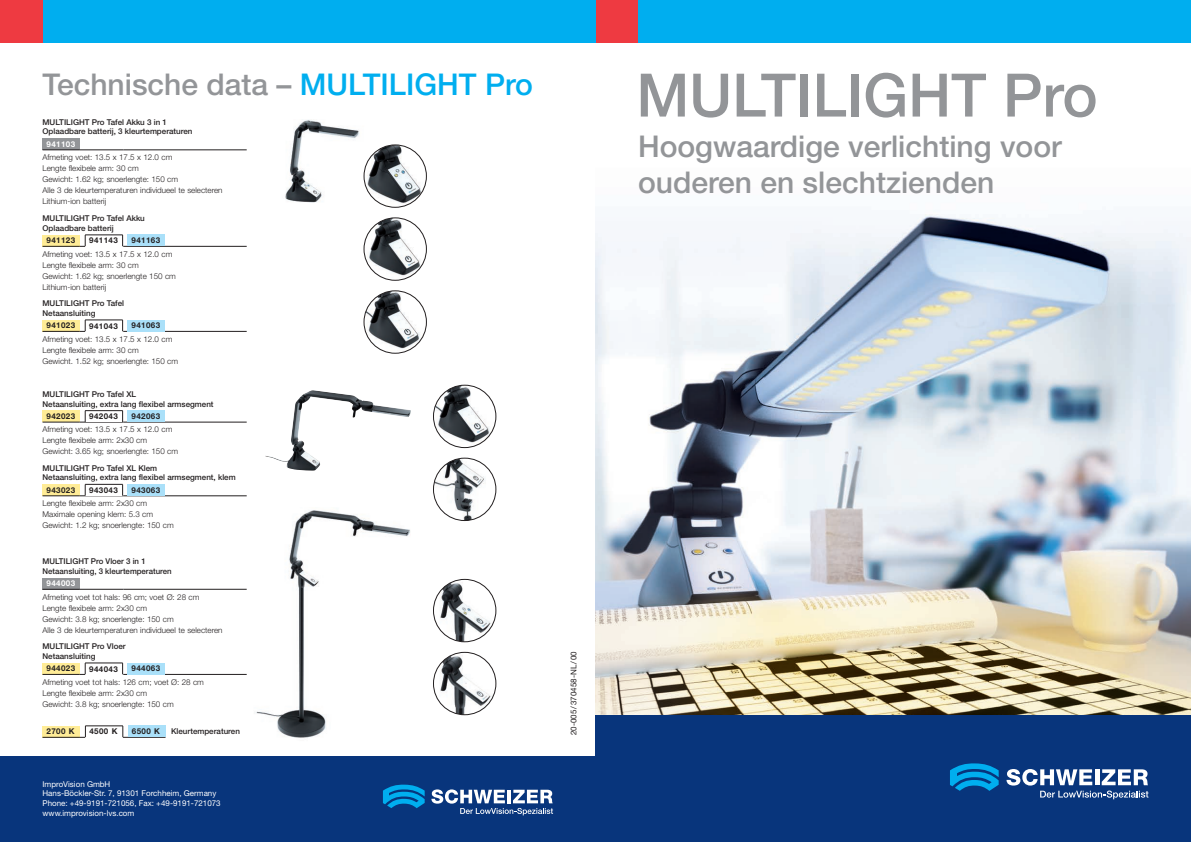
<style>
.page{position:relative;width:1191px;height:842px;background:#fff}
.page>*{position:absolute;margin:0;border:0;box-sizing:border-box;transform-origin:0 0}
.t1{font:500 60px "Helvetica Neue LT Std";color:#939598}
.t2{font:500 30px/36px "Helvetica Neue LT Std";color:#939598}
.t3{font:300 8px/11px "Helvetica Neue LT Std";color:#231f20}
.t4{font:500 8px/9.6px "Helvetica Neue LT Std";color:#231f20}
.t5{font:8px/9.6px "Helvetica Neue LT Std";color:#fff}
.t6{font:700 8px "Helvetica Neue LT Std";letter-spacing:.05em;color:#231f20}
.t7{font:8px "Helvetica Neue LT Std";color:#231f20}
.t8{font:700 8px "Helvetica Neue LT Std";letter-spacing:.05em;color:#fff}
.s1{color:#00aeef}
</style>
<div class="page">
<img style="left:595px;top:214px;width:596px;height:502px">
<div style="left:595px;top:0;width:43px;height:43px;background:#ee3a41"></div>
<div style="left:638px;top:0;width:553px;height:43px;background:#00aeef"></div>
<div style="left:595px;top:716px;width:596px;height:126px;background:#08357c"></div>
<svg style="left:950px;top:763px;width:48px;height:28px"></svg>
<svg style="left:1006px;top:769px;width:142px;height:30px"></svg>
<div style="left:0;top:0;width:43px;height:43px;background:#ee3a41"></div>
<div style="left:43px;top:0;width:552px;height:43px;background:#00aeef"></div>
<div style="left:0;top:757px;width:595px;height:85px;background:#08357c"></div>
<svg style="left:383px;top:785px;width:42px;height:23px"></svg>
<svg style="left:431px;top:789px;width:122px;height:26px"></svg>
<img style="left:255px;top:510px;width:155px;height:228px">
<img style="left:285px;top:119px;width:79px;height:84px">
<img style="left:265px;top:390px;width:88px;height:81px">
<img style="left:364px;top:218px;width:62px;height:61px">
<div style="left:364px;top:218px;width:63px;height:63px;border:1px solid #231f20;border-radius:50%"></div>
<img style="left:364px;top:291px;width:62px;height:60px">
<div style="left:364px;top:290px;width:63px;height:64px;border:1px solid #231f20;border-radius:50%"></div>
<img style="left:364px;top:145px;width:62px;height:61px">
<div style="left:364px;top:145px;width:63px;height:63px;border:1px solid #231f20;border-radius:50%"></div>
<img style="left:433px;top:385px;width:63px;height:61px">
<div style="left:433px;top:385px;width:63px;height:63px;border:1px solid #231f20;border-radius:50%"></div>
<img style="left:433px;top:579px;width:63px;height:63px;border-radius:31px">
<div style="left:433px;top:579px;width:63px;height:63px;border:1px solid #231f20;border-radius:50%"></div>
<img style="left:433px;top:458px;width:63px;height:62px;border-radius:31px">
<div style="left:433px;top:458px;width:63px;height:63px;border:1px solid #231f20;border-radius:50%"></div>
<img style="left:433px;top:652px;width:63px;height:63px;border-radius:31px">
<div style="left:433px;top:652px;width:63px;height:63px;border:1px solid #231f20;border-radius:50%"></div>
<div style="left:43px;top:726px;width:37px;height:11px;background:#ffec96"></div>
<hr style="left:43px;top:737px;width:37px;height:1px;background:#231f20">
<hr style="left:80px;top:737px;width:44px;height:1px;background:#231f20">
<hr style="left:124px;top:737px;width:41px;height:1px;background:#231f20">
<hr style="left:85px;top:726px;width:38px;height:1px;background:#231f20">
<div style="left:128px;top:726px;width:37px;height:11px;background:#aae0f9"></div>
<div style="left:43px;top:320px;width:37px;height:11px;background:#ffec96"></div>
<hr style="left:43px;top:331px;width:37px;height:1px;background:#231f20">
<hr style="left:80px;top:331px;width:43px;height:1px;background:#231f20">
<hr style="left:123px;top:331px;width:124px;height:1px;background:#231f20">
<hr style="left:85px;top:320px;width:38px;height:1px;background:#231f20">
<div style="left:127px;top:320px;width:38px;height:11px;background:#aae0f9"></div>
<div style="left:43px;top:235px;width:37px;height:11px;background:#ffec96"></div>
<hr style="left:43px;top:246px;width:37px;height:1px;background:#231f20">
<hr style="left:80px;top:246px;width:43px;height:1px;background:#231f20">
<hr style="left:123px;top:246px;width:124px;height:1px;background:#231f20">
<hr style="left:85px;top:235px;width:38px;height:1px;background:#231f20">
<div style="left:127px;top:235px;width:38px;height:11px;background:#aae0f9"></div>
<div style="left:43px;top:138px;width:37px;height:12px;background:#939598"></div>
<hr style="left:43px;top:150px;width:37px;height:1px;background:#231f20">
<hr style="left:80px;top:150px;width:43px;height:1px;background:#231f20">
<hr style="left:123px;top:150px;width:124px;height:1px;background:#231f20">
<div style="left:43px;top:410px;width:37px;height:12px;background:#ffec96"></div>
<hr style="left:43px;top:422px;width:37px;height:1px;background:#231f20">
<hr style="left:80px;top:422px;width:43px;height:1px;background:#231f20">
<hr style="left:123px;top:422px;width:124px;height:1px;background:#231f20">
<hr style="left:85px;top:410px;width:38px;height:1px;background:#231f20">
<div style="left:127px;top:411px;width:38px;height:11px;background:#aae0f9"></div>
<div style="left:43px;top:484px;width:37px;height:12px;background:#ffec96"></div>
<hr style="left:43px;top:496px;width:37px;height:1px;background:#231f20">
<hr style="left:80px;top:496px;width:43px;height:1px;background:#231f20">
<hr style="left:123px;top:496px;width:124px;height:1px;background:#231f20">
<hr style="left:85px;top:484px;width:38px;height:1px;background:#231f20">
<svg style="left:85px;top:484px;width:1px;height:12px"></svg>
<svg style="left:122px;top:484px;width:1px;height:12px"></svg>
<div style="left:127px;top:484px;width:38px;height:12px;background:#aae0f9"></div>
<div style="left:43px;top:663px;width:37px;height:11px;background:#ffec96"></div>
<hr style="left:43px;top:674px;width:37px;height:1px;background:#231f20">
<hr style="left:80px;top:674px;width:43px;height:1px;background:#231f20">
<hr style="left:123px;top:674px;width:124px;height:1px;background:#231f20">
<hr style="left:85px;top:663px;width:38px;height:1px;background:#231f20">
<div style="left:127px;top:663px;width:38px;height:11px;background:#aae0f9"></div>
<div style="left:43px;top:578px;width:37px;height:11px;background:#939598"></div>
<hr style="left:43px;top:589px;width:37px;height:1px;background:#231f20">
<hr style="left:80px;top:589px;width:43px;height:1px;background:#231f20">
<hr style="left:123px;top:589px;width:124px;height:1px;background:#231f20">
<h2 class="t2" style="left:43px;top:66px;width:492px">Technische data – <span class="s1">MULTILIGHT Pro</span></h2>
<p class="t4" style="left:43px;top:117px;width:151px">MULTILIGHT Pro Tafel Akku 3 in 1<br>Oplaadbare batterij, 3 kleurtemperaturen</p>
<p class="t8" style="left:47px;top:139px;width:30px">941103</p>
<p class="t3" style="left:43px;top:152px;width:181px">Afmeting voet: 13.5 x 17.5 x 12.0 cm<br>Lengte flexibele arm: 30 cm<br>Gewicht: 1.62 kg; snoerlengte: 150 cm<br>Alle 3 de kleurtemperaturen individueel te selecteren Lithium-ion batterij</p>
<p class="t4" style="left:43px;top:213px;width:104px">MULTILIGHT Pro Tafel Akku<br>Oplaadbare batterij</p>
<p class="t6" style="left:47px;top:236px;width:30px">941123</p>
<p class="t6" style="left:89px;top:236px;width:30px">941143</p>
<p class="t6" style="left:131px;top:236px;width:30px">941163</p>
<p class="t3" style="left:43px;top:248px;width:135px">Afmeting voet: 13.5 x 17.5 x 12.0 cm<br>Lengte flexibele arm: 30 cm<br>Gewicht: 1.62 kg; snoerlengte 150 cm<br>Lithium-ion batterij</p>
<p class="t4" style="left:43px;top:298px;width:83px">MULTILIGHT Pro Tafel<br>Netaansluiting</p>
<p class="t6" style="left:47px;top:321px;width:30px">941023</p>
<p class="t6" style="left:89px;top:321px;width:30px">941043</p>
<p class="t6" style="left:131px;top:321px;width:30px">941063</p>
<p class="t3" style="left:43px;top:333px;width:137px">Afmeting voet: 13.5 x 17.5 x 12.0 cm<br>Lengte flexibele arm: 30 cm<br>Gewicht. 1.52 kg; snoerlengte: 150 cm</p>
<p class="t4" style="left:43px;top:389px;width:173px">MULTILIGHT Pro Tafel XL<br>Netaansluiting, extra lang flexibel armsegment</p>
<p class="t6" style="left:47px;top:411px;width:30px">942023</p>
<p class="t6" style="left:89px;top:411px;width:30px">942043</p>
<p class="t6" style="left:131px;top:411px;width:30px">942063</p>
<p class="t3" style="left:43px;top:424px;width:137px">Afmeting voet: 13.5 x 17.5 x 12.0 cm<br>Lengte flexibele arm: 2x30 cm<br>Gewicht: 3.65 kg; snoerlengte: 150 cm</p>
<p class="t4" style="left:43px;top:463px;width:195px">MULTILIGHT Pro Tafel XL Klem<br>Netaansluiting, extra lang flexibel armsegment, klem</p>
<p class="t6" style="left:47px;top:485px;width:30px">943023</p>
<p class="t6" style="left:89px;top:485px;width:30px">943043</p>
<p class="t6" style="left:131px;top:485px;width:30px">943063</p>
<p class="t3" style="left:43px;top:498px;width:133px">Lengte flexibele arm: 2x30 cm<br>Maximale opening klem: 5.3 cm<br>Gewicht: 1.2 kg; snoerlengte: 150 cm</p>
<p class="t4" style="left:43px;top:556px;width:131px">MULTILIGHT Pro Vloer 3 in 1<br>Netaansluiting, 3 kleurtemperaturen</p>
<p class="t8" style="left:47px;top:578px;width:30px">944003</p>
<p class="t3" style="left:43px;top:591px;width:181px">Afmeting voet tot hals: 96 cm; voet Ø: 28 cm Lengte flexibele arm: 2x30 cm<br>Gewicht: 3.8 kg; snoerlengte: 150 cm<br>Alle 3 de kleurtemperaturen individueel te selecteren</p>
<p class="t4" style="left:43px;top:641px;width:85px">MULTILIGHT Pro Vloer<br>Netaansluiting</p>
<p class="t6" style="left:47px;top:664px;width:30px">944023</p>
<p class="t6" style="left:89px;top:664px;width:30px">944043</p>
<p class="t6" style="left:131px;top:664px;width:30px">944063</p>
<p class="t3" style="left:43px;top:676px;width:163px">Afmeting voet tot hals: 126 cm; voet Ø: 28 cm<br>Lengte flexibele arm: 2x30 cm<br>Gewicht: 3.8 kg; snoerlengte: 150 cm</p>
<p class="t6" style="left:47px;top:726px;width:30px">2700 K</p>
<p class="t6" style="left:89px;top:727px;width:30px">4500 K</p>
<p class="t6" style="left:132px;top:726px;width:30px">6500 K</p>
<p class="t4" style="left:171px;top:727px;width:70px">Kleurtemperaturen</p>
<p class="t5" style="left:43px;top:779px;width:180px">ImproVision GmbH<br>Hans-Böckler-Str. 7, 91301 Forchheim, Germany Phone: +49-9191-721056, Fax: +49-9191-721073 www.improvision-lvs.com</p>
<p class="t7" style="left:569px;top:735px;width:85px;rotate:-90deg">20-005/370458-NL/00</p>
<h1 class="t1" style="left:636px;top:59px;width:463px">MULTILIGHT Pro</h1>
<h2 class="t2" style="left:638px;top:128px;width:425px">Hoogwaardige verlichting voor ouderen en slechtzienden</h2>
</div>
